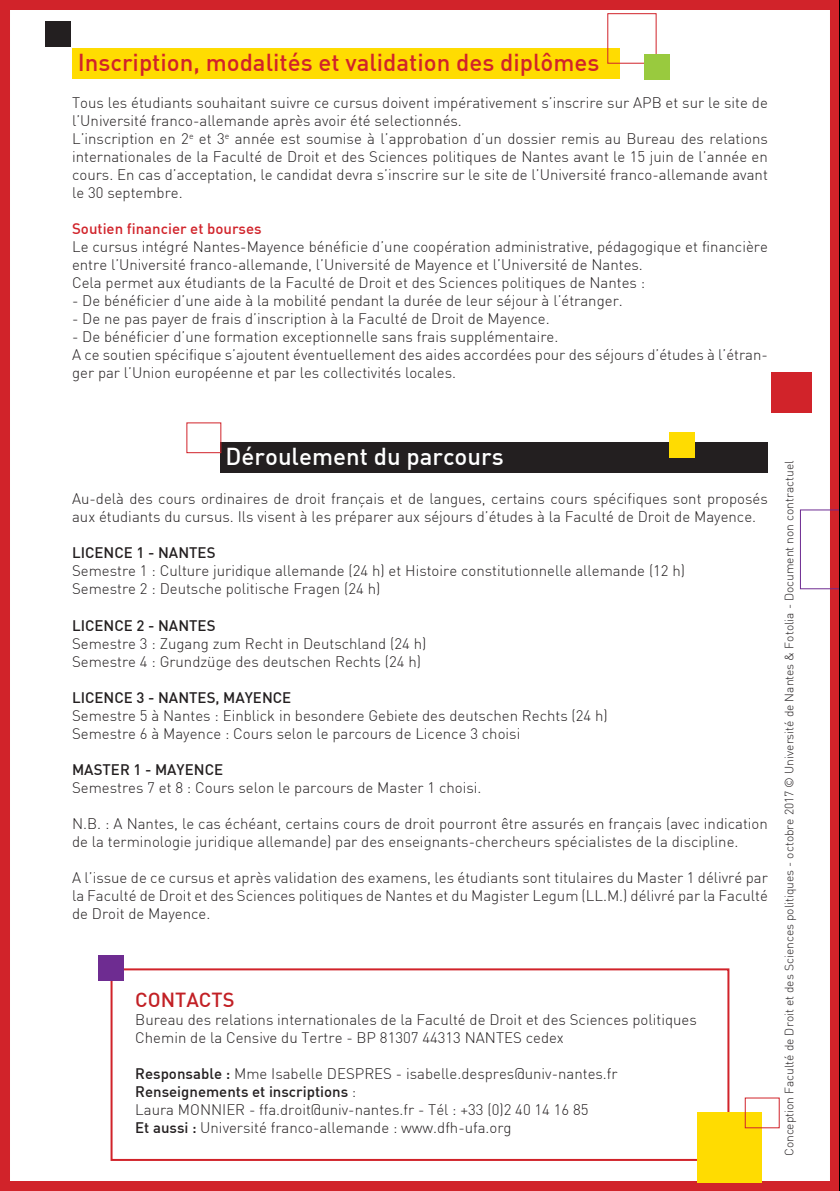
<style>
.page{position:relative;width:840px;height:1191px;background:#fff}
.page>*{position:absolute;margin:0;border:0;box-sizing:border-box;transform-origin:0 0}
.t1{font:500 24px "DIN";color:#d1232a}
.t2{font:500 24px "DIN";color:#fff}
.t3{font:500 20px "DIN";color:#c22025}
.t4{font:300 15px/18px "DIN";color:#231f20}
.t5{font:500 15px "DIN";color:#231f20}
.t6{font:500 15px "DIN";color:#d1232a}
.t7{font:300 12px "DIN";color:#231f20}
.s1{font-weight:500}
</style>
<div class="page">
<div style="left:0;top:0;width:839px;height:1191px;border:10px solid #d1232a"></div>
<div style="left:72px;top:48px;width:547px;height:31px;background:#ffdc01"></div>
<div style="left:110px;top:968px;width:619px;height:193px;border:2px solid #d1232a"></div>
<div style="left:696px;top:1111px;width:65px;height:71px;background:#ffdc01"></div>
<div style="left:607px;top:13px;width:49px;height:51px;border:1px solid #d1232a"></div>
<div style="left:643px;top:54px;width:25px;height:25px;background:#99ca3e"></div>
<div style="left:220px;top:442px;width:547px;height:31px;background:#231f20"></div>
<div style="left:668px;top:432px;width:26px;height:25px;background:#ffdc01"></div>
<div style="left:744px;top:1097px;width:35px;height:31px;border:1px solid #d1232a"></div>
<div style="left:770px;top:372px;width:40px;height:41px;background:#d1232a"></div>
<div style="left:45px;top:21px;width:25px;height:26px;background:#231f20"></div>
<svg style="left:799px;top:509px;width:40px;height:80px"></svg>
<div style="left:98px;top:955px;width:25px;height:26px;background:#6e2c91"></div>
<hr style="left:0;top:0;width:839px;height:1px;background:#d1232a">
<h1 class="t1" style="left:78px;top:47px;width:523px">Inscription, modalités et validation des diplômes</h1>
<p class="t4" style="left:72px;top:94px;width:697px">Tous les étudiants souhaitant suivre ce cursus doivent impérativement s’inscrire sur APB et sur le site de l’Université franco-allemande après avoir été selectionnés.<br>L’inscription en 2<sup>e</sup> et 3<sup>e</sup> année est soumise à l’approbation d’un dossier remis au Bureau des relations internationales de la Faculté de Droit et des Sciences politiques de Nantes avant le 15 juin de l’année en cours. En cas d’acceptation, le candidat devra s’inscrire sur le site de l’Université franco-allemande avant le 30 septembre.</p>
<p class="t6" style="left:72px;top:219px;width:191px">Soutien financier et bourses</p>
<p class="t4" style="left:72px;top:238px;width:697px">Le cursus intégré Nantes-Mayence bénéficie d’une coopération administrative, pédagogique et financière entre l’Université franco-allemande, l’Université de Mayence et l’Université de Nantes.<br>Cela permet aux étudiants de la Faculté de Droit et des Sciences politiques de Nantes :</p>
<p class="t4" style="left:72px;top:292px;width:552px">- De bénéficier d’une aide à la mobilité pendant la durée de leur séjour à l’étranger.</p>
<p class="t4" style="left:72px;top:310px;width:479px">- De ne pas payer de frais d’inscription à la Faculté de Droit de Mayence.</p>
<p class="t4" style="left:72px;top:328px;width:697px">- De bénéficier d’une formation exceptionnelle sans frais supplémentaire.<br>A ce soutien spécifique s’ajoutent éventuellement des aides accordées pour des séjours d’études à l’étran&shy;ger par l’Union européenne et par les collectivités locales.</p>
<h1 class="t2" style="left:225px;top:441px;width:279px">Déroulement du parcours</h1>
<p class="t4" style="left:72px;top:490px;width:697px">Au-delà des cours ordinaires de droit français et de langues, certains cours spécifiques sont proposés aux étudiants du cursus. Ils visent à les préparer aux séjours d’études à la Faculté de Droit de Mayence.</p>
<p class="t5" style="left:72px;top:543px;width:145px">LICENCE 1 - NANTES</p>
<p class="t4" style="left:72px;top:562px;width:614px">Semestre 1 : Culture juridique allemande (24 h) et Histoire constitutionnelle allemande (12 h)<br>Semestre 2 : Deutsche politische Fragen (24 h)</p>
<p class="t5" style="left:72px;top:615px;width:145px">LICENCE 2 - NANTES</p>
<p class="t4" style="left:72px;top:634px;width:355px">Semestre 3 : Zugang zum Recht in Deutschland (24 h)<br>Semestre 4 : Grundzüge des deutschen Rechts (24 h)</p>
<p class="t5" style="left:72px;top:687px;width:221px">LICENCE 3 - NANTES, MAYENCE</p>
<p class="t4" style="left:72px;top:706px;width:537px">Semestre 5 à Nantes : Einblick in besondere Gebiete des deutschen Rechts (24 h)<br>Semestre 6 à Mayence : Cours selon le parcours de Licence 3 choisi</p>
<p class="t5" style="left:72px;top:759px;width:152px">MASTER 1 - MAYENCE</p>
<p class="t4" style="left:72px;top:778px;width:410px">Semestres 7 et 8 : Cours selon le parcours de Master 1 choisi.</p>
<p class="t4" style="left:72px;top:814px;width:697px">N.B. : A Nantes, le cas échéant, certains cours de droit pourront être assurés en français (avec indication de la terminologie juridique allemande) par des enseignants-chercheurs spécialistes de la discipline.</p>
<p class="t4" style="left:72px;top:868px;width:697px;text-align:justify">A l’issue de ce cursus et après validation des examens, les étudiants sont titulaires du Master 1 délivré par la Faculté de Droit et des Sciences politiques de Nantes et du Magister Legum (LL.M.) délivré par la Faculté de Droit de Mayence.</p>
<h2 class="t3" style="left:135px;top:987px;width:101px">CONTACTS</h2>
<p class="t4" style="left:135px;top:1011px;width:562px">Bureau des relations internationales de la Faculté de Droit et des Sciences politiques<br>Chemin de la Censive du Tertre - BP 81307 44313 NANTES cedex</p>
<p class="t4" style="left:135px;top:1065px;width:483px"><span class="s1">Responsable :</span> Mme Isabelle DESPRES - isabelle.despres@univ-nantes.fr <span class="s1">Renseignements et inscriptions</span> :<br>Laura MONNIER - ffa.droit@univ-nantes.fr - Tél : +33 (0)2 40 14 16 85<br><span class="s1">Et aussi :</span> Université franco-allemande : www.dfh-ufa.org</p>
<p class="t7" style="left:781px;top:1156px;width:697px;rotate:-90deg">Conception Faculté de Droit et des Sciences politiques - octobre 2017 © Université de Nantes &amp; Fotolia - Document non contractuel</p>
</div>
